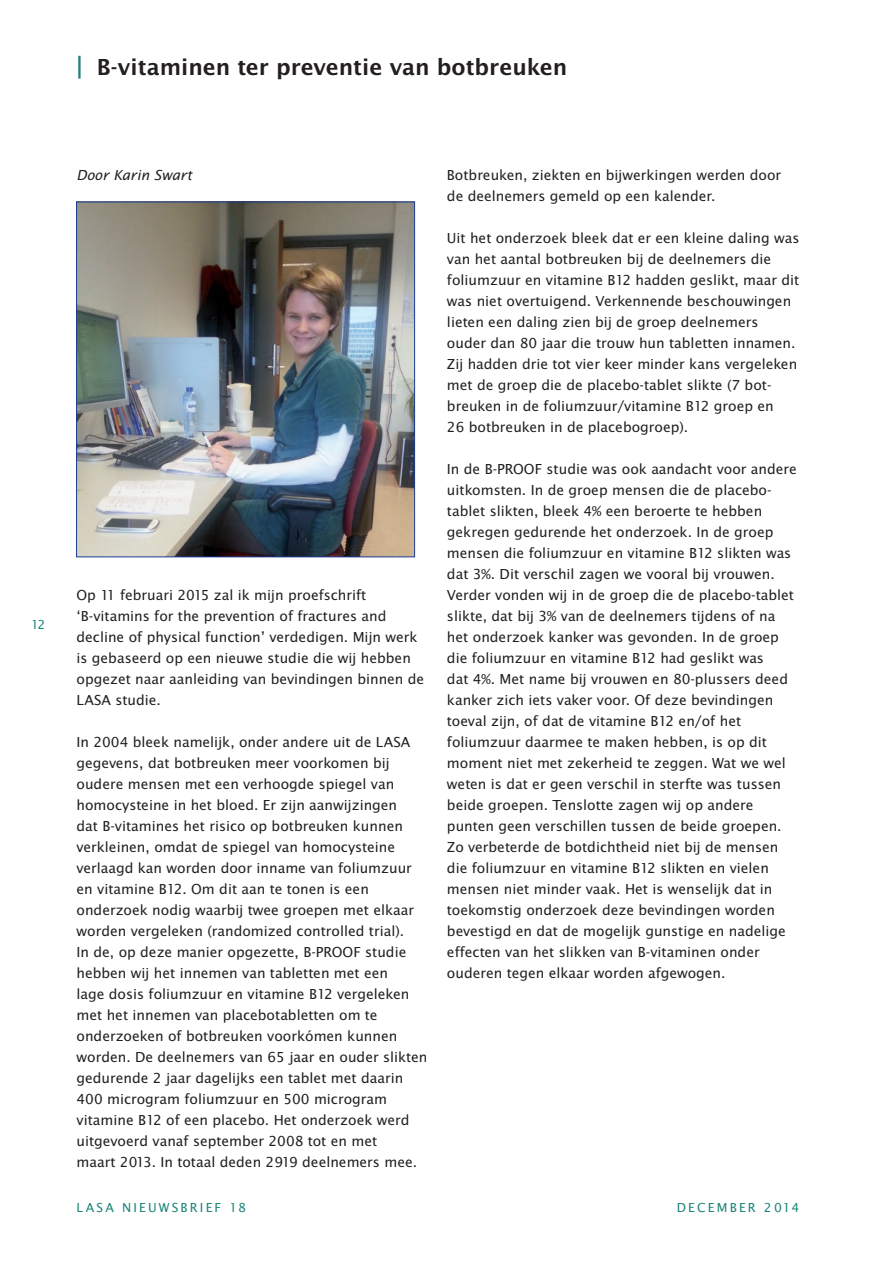
<style>
.page{position:relative;width:893px;height:1263px;background:#fff}
.page>*{position:absolute;margin:0;border:0;box-sizing:border-box;transform-origin:0 0}
.t1{font:600 24px "Lucida Sans EF";color:#231f20}
.t2{font:15px/21px "Lucida Sans EF";color:#231f20}
.t3{font:italic 15px "Lucida Sans EF";color:#231f20}
.t4{font:13.5px "Lucida Sans EF";letter-spacing:.16em;color:#1c8479}
.s1{font-size:27px;color:#1c8479}
</style>
<div class="page">
<img style="left:78px;top:204px;width:335px;height:351px">
<div style="left:76px;top:202px;width:339px;height:355px;border:1px solid #1b3e94"></div>
<h1 class="t1" style="left:77px;top:58px;width:492px"><span class="s1">|</span> B-vitaminen ter preventie van botbreuken</h1>
<p class="t4" style="left:31px;top:619px;width:16px">12</p>
<p class="t3" style="left:77px;top:169px;width:117px">Door Karin Swart</p>
<p class="t2" style="left:77px;top:586px;width:349px">Op 11 februari 2015 zal ik mijn proefschrift ‘B-vitamins for the prevention of fractures and decline of physical function’ verdedigen. Mijn werk is gebaseerd op een nieuwe studie die wij hebben opgezet naar aanleiding van bevindingen binnen de LASA studie.</p>
<p class="t2" style="left:77px;top:733px;width:352px">In 2004 bleek namelijk, onder andere uit de LASA gegevens, dat botbreuken meer voorkomen bij oudere mensen met een verhoogde spiegel van homocysteine in het bloed. Er zijn aanwijzingen<br>dat B-vitamines het risico op botbreuken kunnen verkleinen, omdat de spiegel van homocysteine verlaagd kan worden door inname van foliumzuur en vitamine B12. Om dit aan te tonen is een onderzoek nodig waarbij twee groepen met elkaar worden vergeleken (randomized controlled trial).<br>In de, op deze manier opgezette, B-PROOF studie hebben wij het innemen van tabletten met een<br>lage dosis foliumzuur en vitamine B12 vergeleken met het innemen van placebotabletten om te onderzoeken of botbreuken voorkómen kunnen worden. De deelnemers van 65 jaar en ouder slikten gedurende 2 jaar dagelijks een tablet met daarin 400 microgram foliumzuur en 500 microgram vitamine B12 of een placebo. Het onderzoek werd uitgevoerd vanaf september 2008 tot en met<br>maart 2013. In totaal deden 2919 deelnemers mee.</p>
<p class="t2" style="left:447px;top:166px;width:336px">Botbreuken, ziekten en bijwerkingen werden door de deelnemers gemeld op een kalender.</p>
<p class="t2" style="left:447px;top:229px;width:354px">Uit het onderzoek bleek dat er een kleine daling was van het aantal botbreuken bij de deelnemers die foliumzuur en vitamine B12 hadden geslikt, maar dit was niet overtuigend. Verkennende beschouwingen lieten een daling zien bij de groep deelnemers ouder dan 80 jaar die trouw hun tabletten innamen.<br>Zij hadden drie tot vier keer minder kans vergeleken met de groep die de placebo-tablet slikte (7 bot&shy;breuken in de foliumzuur/vitamine B12 groep en<br>26 botbreuken in de placebogroep).</p>
<p class="t2" style="left:447px;top:460px;width:351px">In de B-PROOF studie was ook aandacht voor andere uitkomsten. In de groep mensen die de placebo&shy;tablet slikten, bleek 4% een beroerte te hebben gekregen gedurende het onderzoek. In de groep mensen die foliumzuur en vitamine B12 slikten was dat 3%. Dit verschil zagen we vooral bij vrouwen.<br>Verder vonden wij in de groep die de placebo-tablet slikte, dat bij 3% van de deelnemers tijdens of na het onderzoek kanker was gevonden. In de groep die foliumzuur en vitamine B12 had geslikt was<br>dat 4%. Met name bij vrouwen en 80-plussers deed kanker zich iets vaker voor. Of deze bevindingen toeval zijn, of dat de vitamine B12 en/of het foliumzuur daarmee te maken hebben, is op dit moment niet met zekerheid te zeggen. Wat we wel weten is dat er geen verschil in sterfte was tussen beide groepen. Tenslotte zagen wij op andere punten geen verschillen tussen de beide groepen.<br>Zo verbeterde de botdichtheid niet bij de mensen die foliumzuur en vitamine B12 slikten en vielen mensen niet minder vaak. Het is wenselijk dat in toekomstig onderzoek deze bevindingen worden bevestigd en dat de mogelijk gunstige en nadelige effecten van het slikken van B-vitaminen onder ouderen tegen elkaar worden afgewogen.</p>
<p class="t4" style="left:77px;top:1199px;width:171px">LASA NIEUWSBRIEF 18</p>
<p class="t4" style="left:677px;top:1199px;width:124px">DECEMBER 2014</p>
</div>
